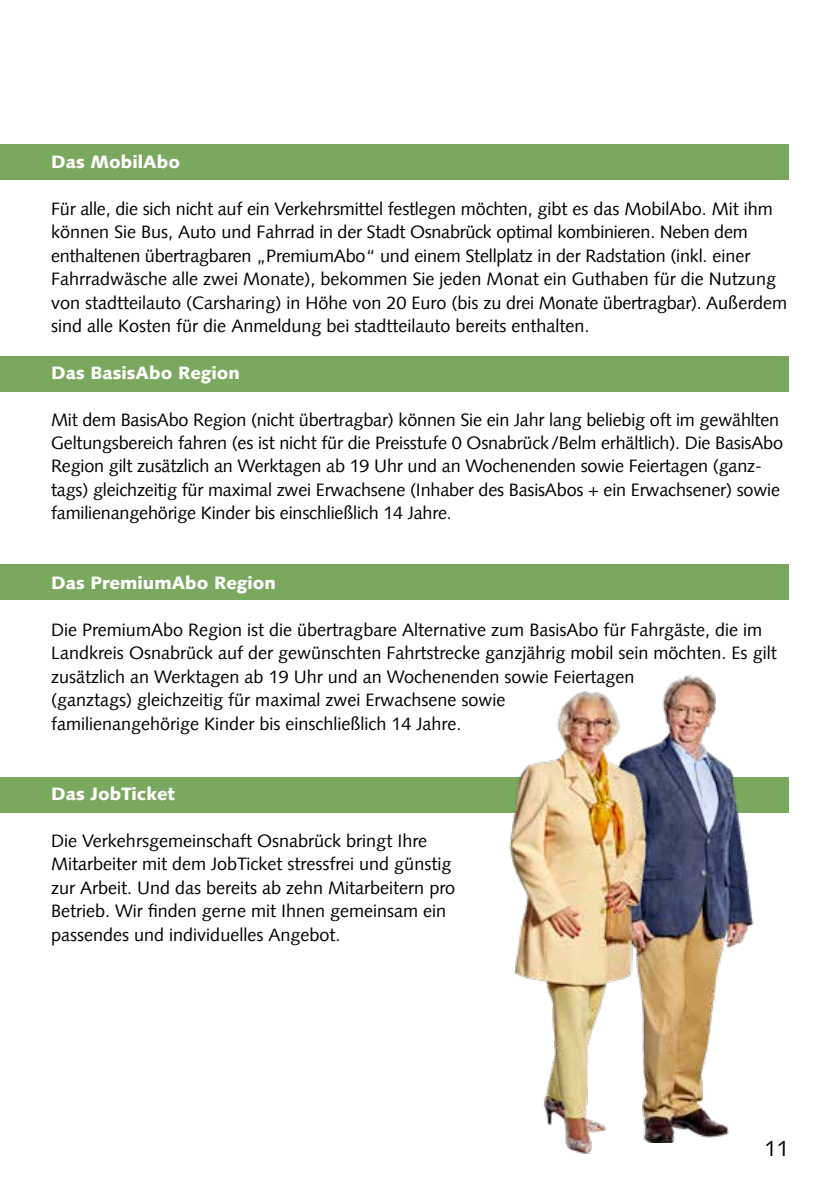
<style>
.page{position:relative;width:840px;height:1191px;background:#fff}
.page>*{position:absolute;margin:0;border:0;box-sizing:border-box;transform-origin:0 0}
.t1{font:22px "Syntax Com";color:#000}
.t2{font:18px/23.4px "Syntax Com";color:#000}
.t3{font:900 18px "Syntax Com";color:#fff}
</style>
<div class="page">
<div style="left:0;top:356px;width:788px;height:35px;background:#7ba85f"></div>
<div style="left:0;top:564px;width:788px;height:35px;background:#7ba85f"></div>
<div style="left:0;top:777px;width:788px;height:35px;background:#7ba85f"></div>
<div style="left:0;top:144px;width:788px;height:35px;background:#7ba85f"></div>
<img style="left:661px;top:675px;width:107px;height:467px">
<img style="left:497px;top:691px;width:164px;height:463px">
<p class="t3" style="left:51px;top:151px;width:130px">Das MobilAbo</p>
<p class="t2" style="left:51px;top:197px;width:737px">Für alle, die sich nicht auf ein Verkehrsmittel festlegen möchten, gibt es das MobilAbo. Mit ihm können Sie Bus, Auto und Fahrrad in der Stadt Osnabrück optimal kombinieren. Neben dem enthaltenen übertragbaren „PremiumAbo“ und einem Stellplatz in der Radstation (inkl. einer Fahrradwäsche alle zwei Monate), bekommen Sie jeden Monat ein Guthaben für die Nutzung von stadtteilauto (Carsharing) in Höhe von 20 Euro (bis zu drei Monate übertragbar). Außerdem sind alle Kosten für die Anmeldung bei stadtteilauto bereits enthalten.</p>
<p class="t3" style="left:51px;top:362px;width:190px">Das BasisAbo Region</p>
<p class="t2" style="left:51px;top:408px;width:733px">Mit dem BasisAbo Region (nicht übertragbar) können Sie ein Jahr lang beliebig oft im gewählten Geltungsbereich fahren (es ist nicht für die Preisstufe 0 Osnabrück/Belm erhältlich). Die BasisAbo Region gilt zusätzlich an Werktagen ab 19 Uhr und an Wochenenden sowie Feiertagen (ganz&shy;tags) gleichzeitig für maximal zwei Erwachsene (Inhaber des BasisAbos + ein Erwachsener) sowie familienangehörige Kinder bis einschließlich 14 Jahre.</p>
<p class="t3" style="left:51px;top:572px;width:226px">Das PremiumAbo Region</p>
<p class="t2" style="left:51px;top:618px;width:726px">Die PremiumAbo Region ist die übertragbare Alternative zum BasisAbo für Fahrgäste, die im Landkreis Osnabrück auf der gewünschten Fahrtstrecke ganzjährig mobil sein möchten. Es gilt zusätzlich an Werktagen ab 19 Uhr und an Wochenenden sowie Feiertagen<br>(ganztags) gleichzeitig für maximal zwei Erwachsene sowie<br>familienangehörige Kinder bis einschließlich 14 Jahre.</p>
<p class="t3" style="left:51px;top:783px;width:125px">Das JobTicket</p>
<p class="t2" style="left:51px;top:829px;width:405px">Die Verkehrsgemeinschaft Osnabrück bringt Ihre Mitarbeiter mit dem JobTicket stressfrei und günstig zur Arbeit. Und das bereits ab zehn Mitarbeitern pro Betrieb. Wir finden gerne mit Ihnen gemeinsam ein passendes und individuelles Angebot.</p>
<p class="t1" style="left:764px;top:1135px;width:26px">11</p>
</div>
